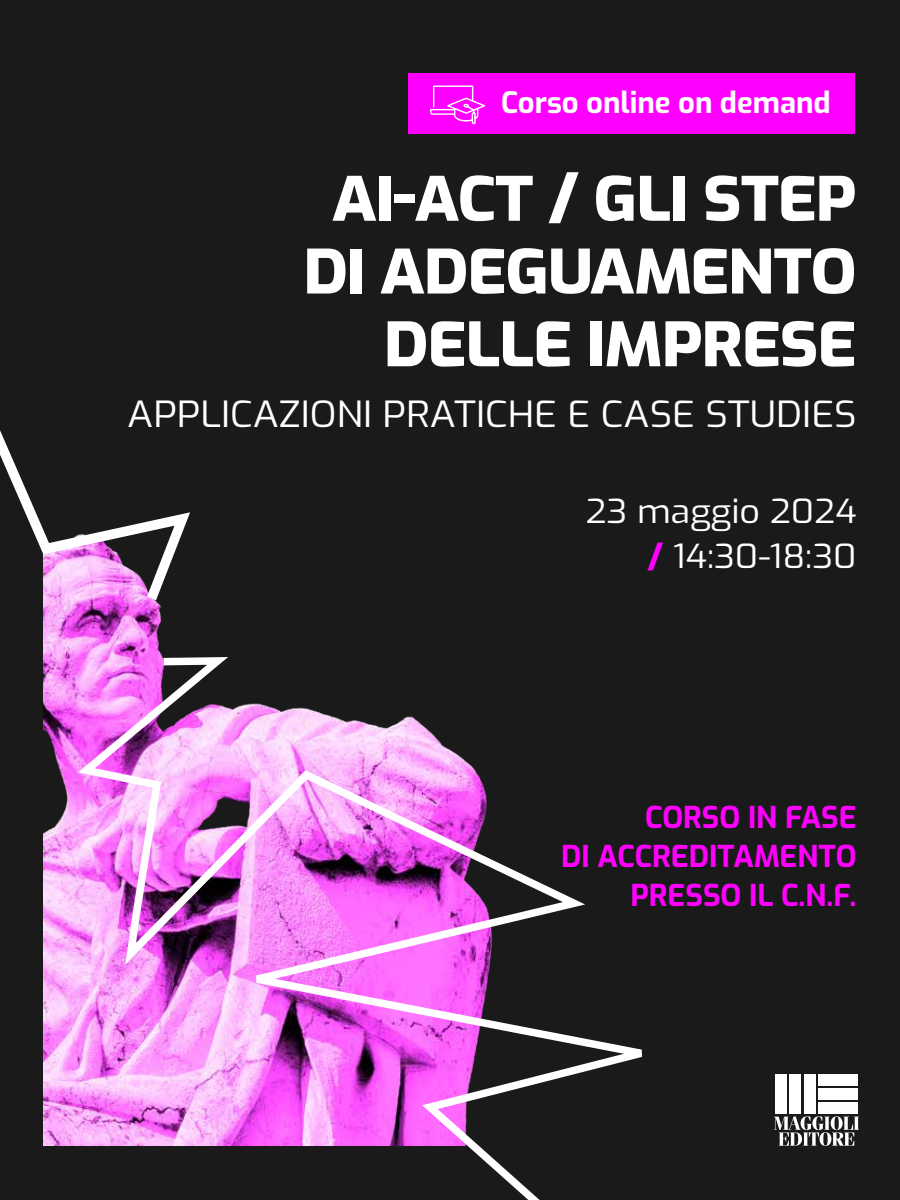
<style>
.page{position:relative;width:900px;height:1200px;background:#1a1a1a}
.page>*{position:absolute;margin:0;border:0;box-sizing:border-box;transform-origin:0 0}
.t1{font:800 60.6px/72.8px "Exo";letter-spacing:-.02em;color:#fff;text-align:right;scale:1.08 1}
.t2{font:36px "Exo";color:#fff;scale:1.08 1}
.t3{font:33px/45px "Exo";color:#fff;text-align:right;scale:1.08 1}
.t4{font:700 30px/39px "Exo";color:#f0f;text-align:right}
.t5{font:700 29.4px "Exo";color:#fff}
.s1{font-weight:700;color:#f0f}
</style>
<div class="page">
<div style="left:409px;top:74px;width:446px;height:60px;background:#f0f"></div>
<svg style="left:429px;top:85px;width:57px;height:40px"></svg>
<img style="left:43px;top:611px;width:813px;height:535px">
<svg style="left:0;top:430px;width:190px;height:181px"></svg>
<svg style="left:70px;top:653px;width:605px;height:547px"></svg>
<div style="left:819px;top:1103px;width:39px;height:11px;background:#fff"></div>
<div style="left:819px;top:1088px;width:39px;height:12px;background:#fff"></div>
<div style="left:819px;top:1074px;width:39px;height:11px;background:#fff"></div>
<svg style="left:774px;top:1116px;width:85px;height:30px"></svg>
<div style="left:804px;top:1074px;width:12px;height:40px;background:#fff"></div>
<div style="left:790px;top:1074px;width:11px;height:40px;background:#fff"></div>
<div style="left:775px;top:1074px;width:11px;height:40px;background:#fff"></div>
<p class="t5" style="left:501px;top:81px;width:331px">Corso online on demand</p>
<h1 class="t1" style="left:303px;top:160px;width:514px">AI-ACT / GLI STEP<br>DI ADEGUAMENTO<br>DELLE IMPRESE</h1>
<p class="t2" style="left:127px;top:388px;width:677px">APPLICAZIONI PRATICHE E CASE STUDIES</p>
<p class="t3" style="left:586px;top:487px;width:253px">23 maggio 2024 <span class="s1">/</span> 14:30-18:30</p>
<p class="t4" style="left:561px;top:796px;width:297px">CORSO IN FASE<br>DI ACCREDITAMENTO<br>PRESSO IL C.N.F.</p>
</div>
